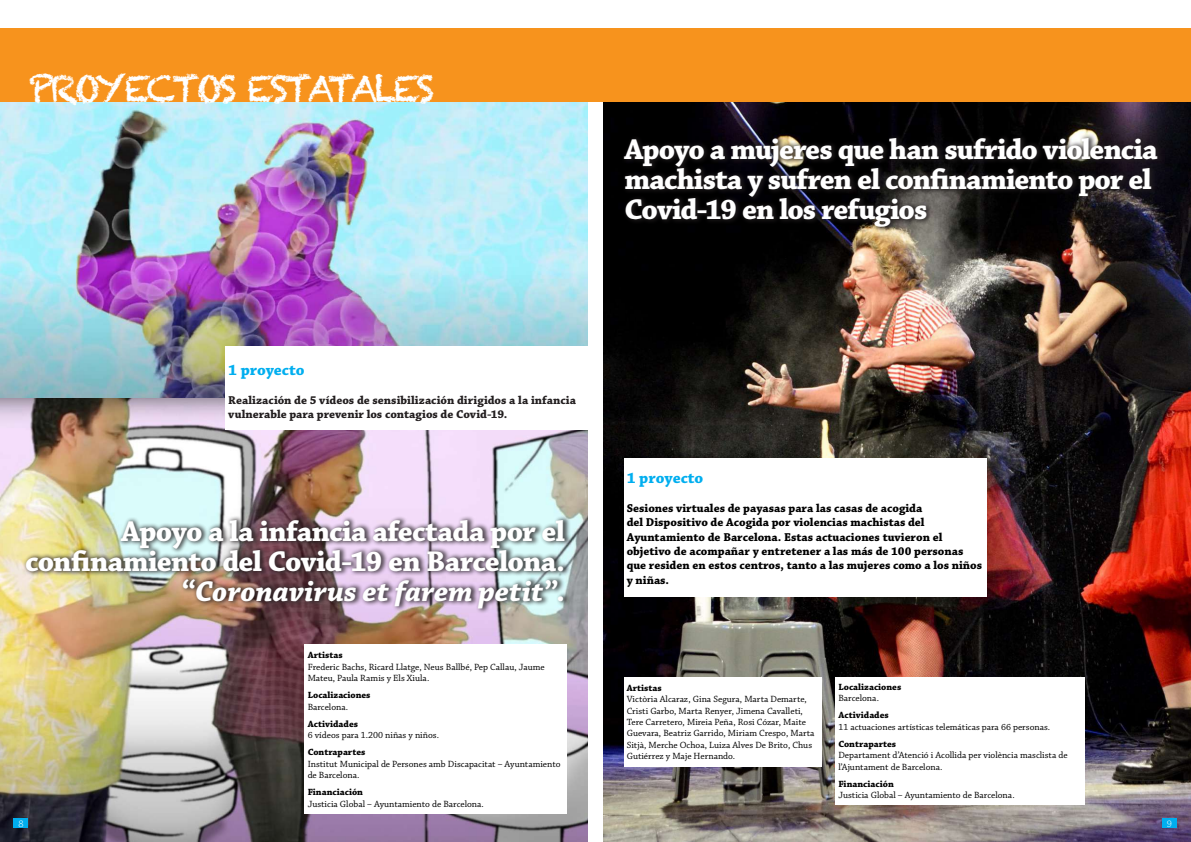
<style>
.page{position:relative;width:1191px;height:842px;background:#fff}
.page>*{position:absolute;margin:0;border:0;box-sizing:border-box;transform-origin:0 0}
.t1{font:36px "Chalkduster";letter-spacing:-.1em;color:#fff}
.t2{font:700 30px/30px "Chaparral Pro";letter-spacing:-.03em;color:#fff;text-align:right}
.t3{font:700 16px "Chaparral Pro";color:#00aeef}
.t4{font:700 12px/14.4px "Chaparral Pro";color:#000}
.t5{font:700 12px/14.4px "Chaparral Pro";letter-spacing:.015em;color:#231f20}
.t6{font:300 10px "Chaparral Pro";color:#fff}
.t7{font:9.5px/11.4px "Chaparral Pro";color:#000}
.t8{font:700 9.5px "Chaparral Pro";letter-spacing:.005em;color:#000}
.s1{font-style:italic}
</style>
<div class="page">
<img style="left:0;top:101px;width:1191px;height:741px">
<div style="left:23px;top:515px;width:549px;height:99px;background:#231f20;opacity:.75"></div>
<div style="left:621px;top:133px;width:544px;height:99px;background:#231f20;opacity:.75"></div>
<div style="left:588px;top:0;width:15px;height:842px;background:#fff"></div>
<div style="left:225px;top:346px;width:363px;height:83px;background:#fff"></div>
<div style="left:305px;top:644px;width:262px;height:170px;background:#fff"></div>
<div style="left:624px;top:458px;width:362px;height:139px;background:#fff"></div>
<div style="left:624px;top:677px;width:197px;height:89px;background:#fff"></div>
<div style="left:835px;top:677px;width:249px;height:127px;background:#fff"></div>
<div style="left:0;top:28px;width:596px;height:73px;background:#f7931d"></div>
<div style="left:595px;top:28px;width:596px;height:73px;background:#f7931d"></div>
<div style="left:1162px;top:818px;width:14px;height:10px;background:#00aeef"></div>
<div style="left:13px;top:818px;width:15px;height:10px;background:#00aeef"></div>
<h1 class="t1" style="left:28px;top:68px;width:407px">PROYECTOS ESTATALES</h1>
<h2 class="t2" style="left:624px;top:136px;width:535px;text-align:left">Apoyo a mujeres que han sufrido violencia machista y sufren el confinamiento por el<br>Covid-19 en los refugios</h2>
<h3 class="t3" style="left:228px;top:360px;width:78px">1 proyecto</h3>
<p class="t5" style="left:228px;top:393px;width:349px">Realización de 5 vídeos de sensibilización dirigidos a la infancia vulnerable para prevenir los contagios de Covid-19.</p>
<h2 class="t2" style="left:25px;top:517px;width:541px">Apoyo a la infancia afectada por el confinamiento del Covid-19 en Barcelona. “<span class="s1">Coronavirus et farem petit</span>”.</h2>
<p class="t8" style="left:308px;top:650px;width:37px">Artistas</p>
<p class="t7" style="left:308px;top:661px;width:238px">Frederic Bachs, Ricard Llatge, Neus Ballbé, Pep Callau, Jaume<br>Mateu, Paula Ramis y Els Xiula.</p>
<p class="t8" style="left:308px;top:690px;width:64px">Localizaciones</p>
<p class="t7" style="left:308px;top:701px;width:42px">Barcelona.</p>
<p class="t8" style="left:308px;top:718px;width:52px">Actividades</p>
<p class="t7" style="left:308px;top:730px;width:133px">6 vídeos para 1.200 niñas y niños.</p>
<p class="t8" style="left:308px;top:747px;width:59px">Contrapartes</p>
<p class="t7" style="left:308px;top:758px;width:254px">Institut Municipal de Persones amb Discapacitat – Ayuntamiento de Barcelona.</p>
<p class="t8" style="left:308px;top:786px;width:57px">Financiación</p>
<p class="t7" style="left:308px;top:798px;width:178px">Justicia Global – Ayuntamiento de Barcelona.</p>
<h3 class="t3" style="left:626px;top:469px;width:78px">1 proyecto</h3>
<p class="t4" style="left:626px;top:501px;width:357px">Sesiones virtuales de payasas para las casas de acogida<br>del Dispositivo de Acogida por violencias machistas del Ayuntamiento de Barcelona. Estas actuaciones tuvieron el objetivo de acompañar y entretener a las más de 100 personas que residen en estos centros, tanto a las mujeres como a los niños y niñas.</p>
<p class="t8" style="left:626px;top:682px;width:37px">Artistas</p>
<p class="t7" style="left:626px;top:694px;width:189px">Victòria Alcaraz, Gina Segura, Marta Demarte, Cristi Garbo, Marta Renyer, Jimena Cavalleti, Tere Carretero, Mireia Peña, Rosi Cózar, Maite Guevara, Beatriz Garrido, Miriam Crespo, Marta Sitjà, Merche Ochoa, Luiza Alves De Brito, Chus Gutiérrez y Maje Hernando.</p>
<p class="t8" style="left:838px;top:681px;width:64px">Localizaciones</p>
<p class="t7" style="left:838px;top:693px;width:42px">Barcelona.</p>
<p class="t8" style="left:838px;top:710px;width:52px">Actividades</p>
<p class="t7" style="left:838px;top:721px;width:213px">11 actuaciones artísticas telemáticas para 66 personas.</p>
<p class="t8" style="left:838px;top:738px;width:59px">Contrapartes</p>
<p class="t7" style="left:838px;top:750px;width:231px">Departament d’Atenció i Acollida per violència masclista de l’Ajuntament de Barcelona.</p>
<p class="t8" style="left:838px;top:778px;width:57px">Financiación</p>
<p class="t7" style="left:838px;top:790px;width:178px">Justicia Global – Ayuntamiento de Barcelona.</p>
<p class="t6" style="left:18px;top:818px;width:7px">8</p>
<p class="t6" style="left:1166px;top:818px;width:7px">9</p>
</div>
